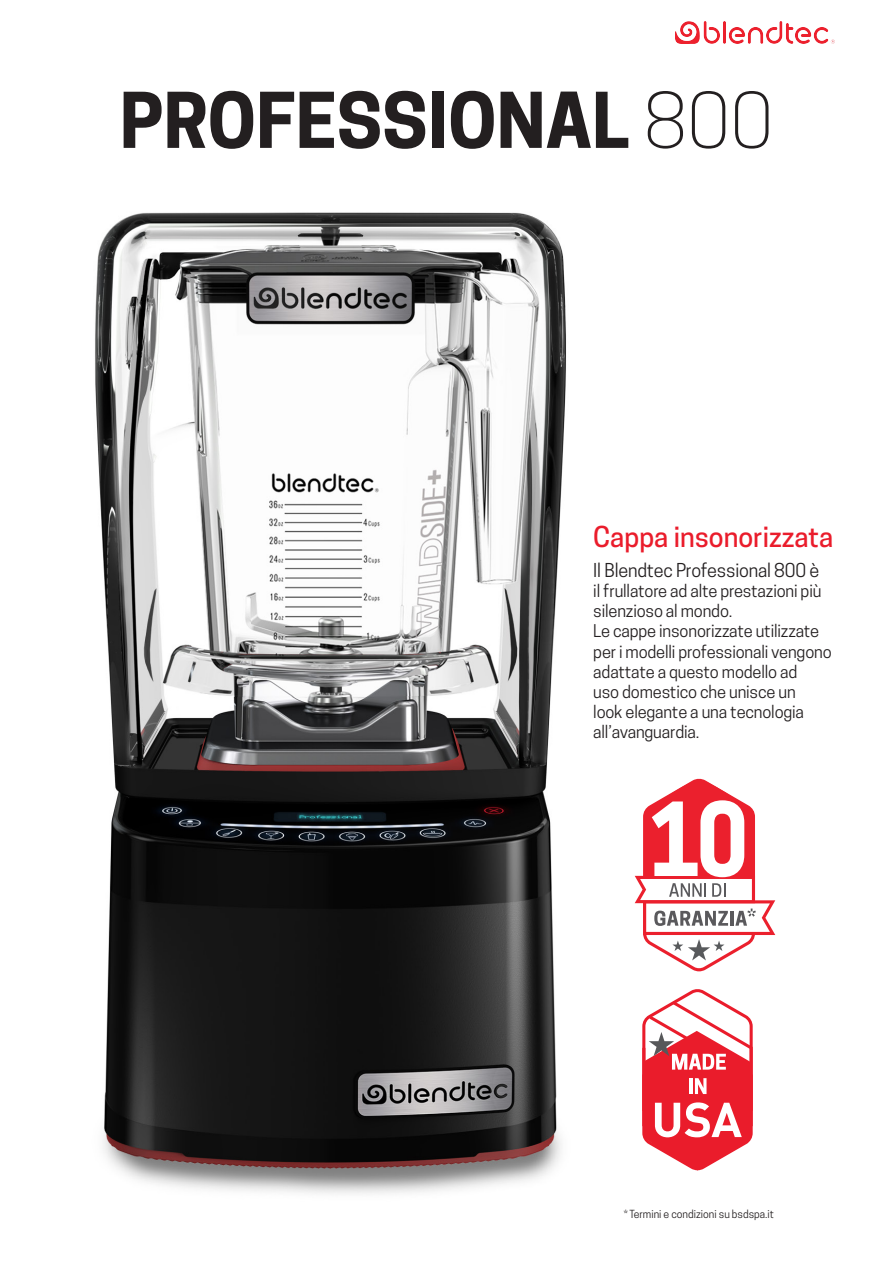
<style>
.page{position:relative;width:893px;height:1263px;background:#fff}
.page>*{position:absolute;margin:0;border:0;box-sizing:border-box;transform-origin:0 0}
.t1{font:700 72px "Cooper Hewitt";color:#231f20}
.t2{font:500 27px "Cooper Hewitt";color:#ea1c2b}
.t3{font:18px "Cooper Hewitt";letter-spacing:-.01em;color:#231f20}
.t4{font:16.5px/20.2px "Cooper Hewitt";letter-spacing:-.01em;color:#231f20}
.t5{font:10.5px "Cooper Hewitt";color:#231f20}
.s1{font-weight:300}
</style>
<div class="page">
<img style="left:95px;top:212px;width:471px;height:982px">
<svg style="left:642px;top:989px;width:111px;height:181px"></svg>
<svg style="left:635px;top:778px;width:140px;height:193px"></svg>
<img style="left:675px;top:21px;width:159px;height:22px">
<p class="t1" style="left:120px;top:78px;width:655px">PROFESSIONAL <span class="s1">800</span></p>
<p class="t2" style="left:593px;top:520px;width:242px">Cappa insonorizzata</p>
<p class="t3" style="left:593px;top:559px;width:227px">Il Blendtec Professional 800 è</p>
<p class="t4" style="left:593px;top:580px;width:230px">il frullatore ad alte prestazioni più silenzioso al mondo.</p>
<p class="t4" style="left:593px;top:621px;width:240px">Le cappe insonorizzate utilizzate per i modelli professionali vengono adattate a questo modello ad<br>uso domestico che unisce un<br>look elegante a una tecnologia all’avanguardia.</p>
<p class="t5" style="left:624px;top:1208px;width:152px">* Termini e condizioni su bsdspa.it</p>
</div>
